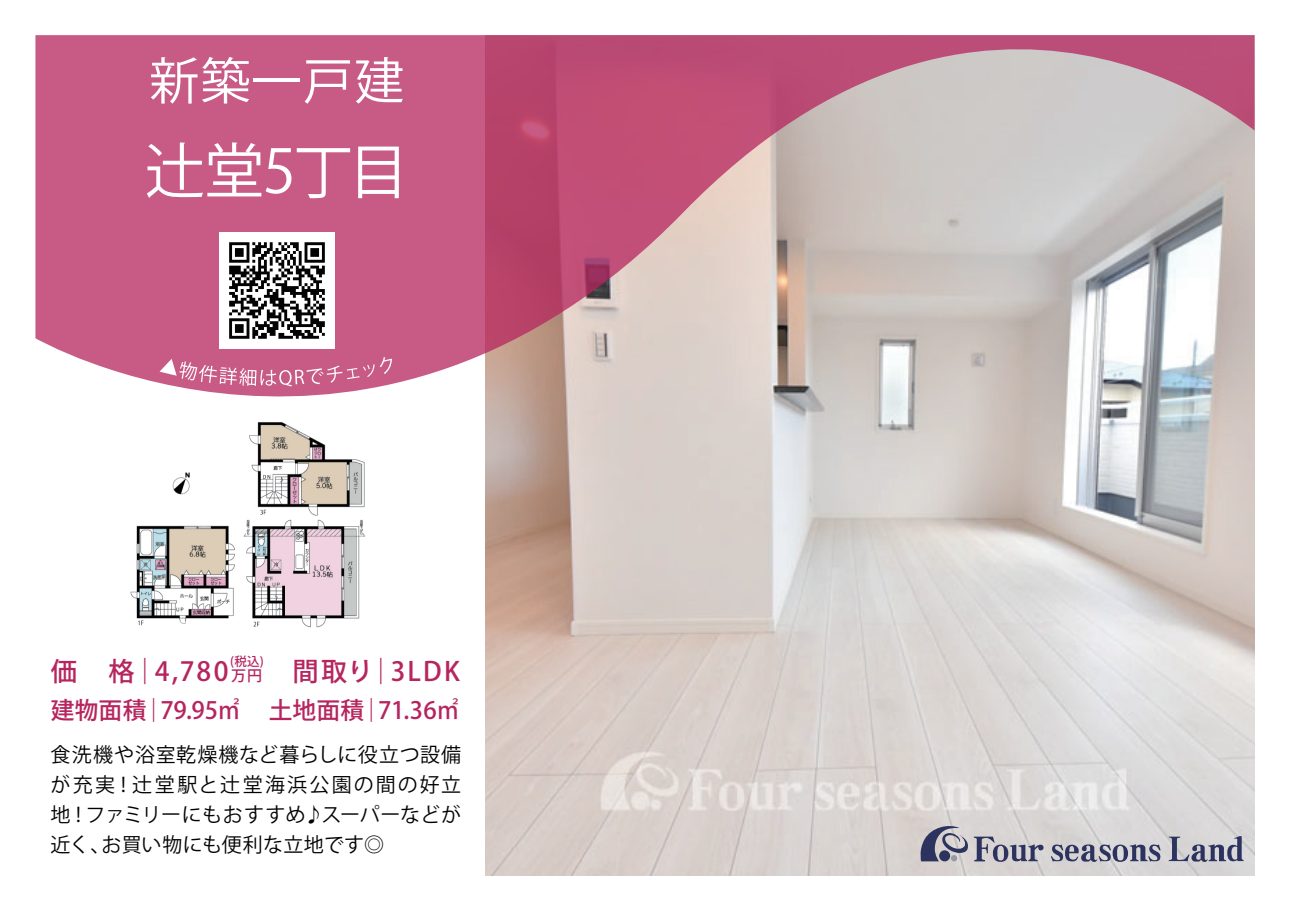
<style>
.page{position:relative;width:1290px;height:911px;background:#fff}
.page>*{position:absolute;margin:0;border:0;box-sizing:border-box;transform-origin:0 0}
.t1{font:60px "Koz Go Pro";letter-spacing:-.035em;color:#fff}
.t2{font:500 26.25px "Koz Go Pro";letter-spacing:.085em;color:#b6255e}
.t3{font:500 23.75px "Koz Go Pro";color:#b6255e}
.t4{font:20px/30px "Koz Go Pro";letter-spacing:.02em;color:#030303;text-align:justify}
.t5{font:500 12.5px "Koz Go Pro";color:#b6255e}
.s1{font-size:15px}
</style>
<div class="page">
<img style="left:485px;top:396px;width:769px;height:479px">
<svg style="left:35px;top:35px;width:1219px;height:361px;background:#c98da0"></svg>
<svg style="left:151px;top:57px;width:98px;height:47px"></svg>
<hr style="left:254px;top:78px;width:46px;height:4px;background:#fff">
<svg style="left:305px;top:60px;width:45px;height:44px"></svg>
<svg style="left:356px;top:57px;width:47px;height:47px"></svg>
<svg style="left:918px;top:823px;width:50px;height:38px;background:#9393a2"></svg>
<svg style="left:974px;top:836px;width:69px;height:26px;background:#9f9fac"></svg>
<svg style="left:1051px;top:844px;width:109px;height:18px;background:#8b8da0"></svg>
<svg style="left:1168px;top:836px;width:75px;height:26px;background:#9b9dac"></svg>
<svg style="left:159px;top:357px;width:233px;height:29px;background:#cf7297"></svg>
<img style="left:130px;top:422px;width:236px;height:206px">
<img style="left:219px;top:233px;width:116px;height:115px">
<h1 class="t1" style="left:145px;top:132px;width:265px">辻堂5丁目</h1>
<p class="t5" style="left:230px;top:653px;width:35px">(税込)</p>
<h2 class="t2" style="left:51px;top:654px;width:411px">価　格｜4,780<span class="s1">万円</span>　間取り｜3LDK</h2>
<p class="t3" style="left:51px;top:694px;width:411px">建物面積｜79.95㎡ 土地面積｜71.36㎡</p>
<p class="t4" style="left:51px;top:740px;width:412px">食洗機や浴室乾燥機など暮らしに役立つ設備が充実！辻堂駅と辻堂海浜公園の間の好立地！ファミリーにもおすすめ♪スーパーなどが近く、お買い物にも便利な立地です◎</p>
</div>
